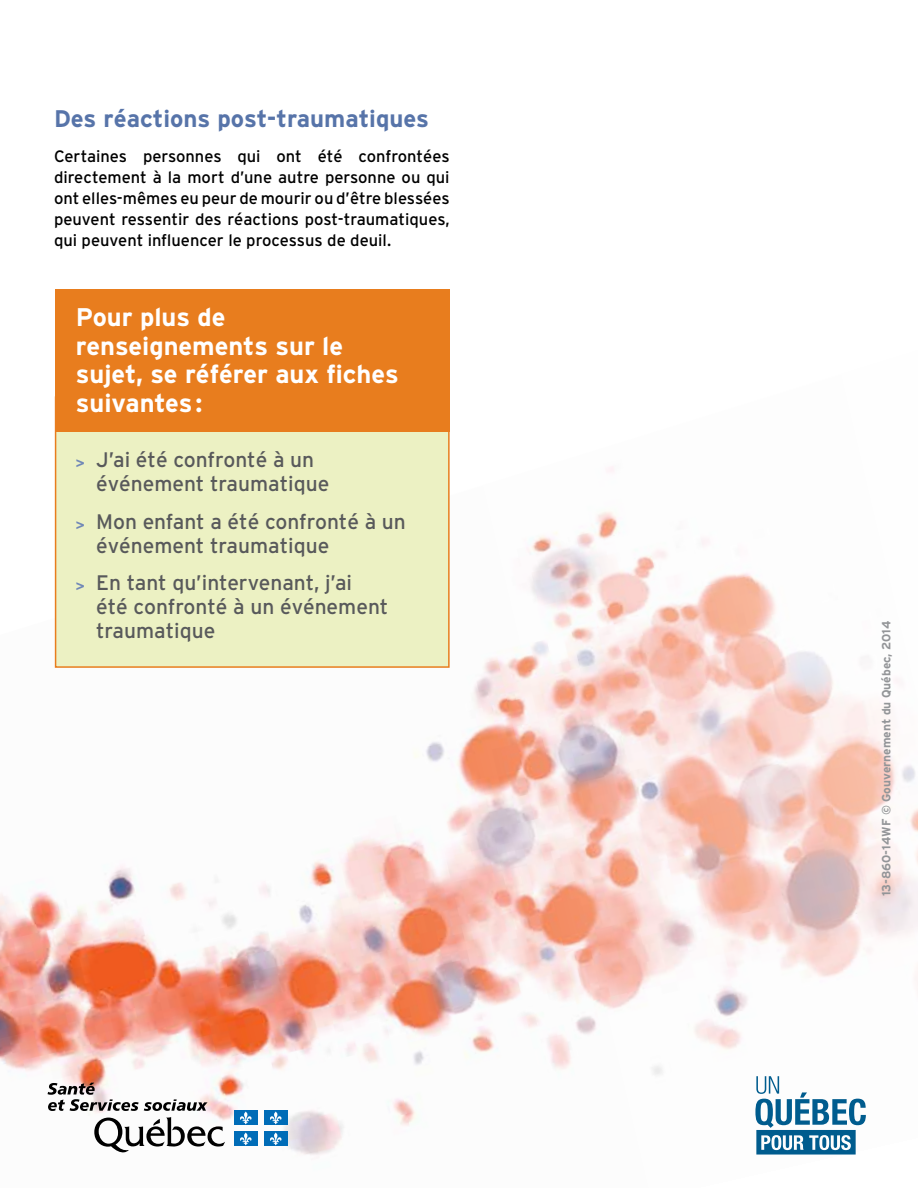
<style>
.page{position:relative;width:918px;height:1188px;background:#fff}
.page>*{position:absolute;margin:0;border:0;box-sizing:border-box;transform-origin:0 0}
.t1{font:700 25.5px/28.5px "Interstate";color:#fff}
.t2{font:700 24px "Interstate";color:#5774a9}
.t3{font:21px/24px "Interstate";color:#58595b}
.t4{font:16.5px/21px "Interstate";color:#000;text-align:justify}
.t5{font:700 12px "Interstate";color:#939598}
.s1{font-family:"Frutiger";font-weight:900;font-size:15px;color:#7188b7}
</style>
<div class="page">
<img style="left:0;top:396px;width:918px;height:759px">
<div style="left:55px;top:396px;width:395px;height:272px;background:#ecf1c3;border:2px solid #e87d1e"></div>
<svg style="left:94px;top:1117px;width:131px;height:36px"></svg>
<svg style="left:48px;top:1083px;width:160px;height:28px"></svg>
<div style="left:234px;top:1111px;width:23px;height:14px;background:#006cb7"></div>
<svg style="left:240px;top:1111px;width:12px;height:13px"></svg>
<div style="left:264px;top:1111px;width:23px;height:14px;background:#006cb7"></div>
<svg style="left:270px;top:1111px;width:12px;height:13px"></svg>
<div style="left:234px;top:1132px;width:23px;height:14px;background:#006cb7"></div>
<svg style="left:240px;top:1132px;width:12px;height:13px"></svg>
<div style="left:264px;top:1132px;width:23px;height:14px;background:#006cb7"></div>
<svg style="left:270px;top:1132px;width:12px;height:13px"></svg>
<svg style="left:755px;top:1076px;width:111px;height:79px"></svg>
<div style="left:55px;top:289px;width:395px;height:143px;background:#e87d1e"></div>
<h2 class="t2" style="left:54px;top:106px;width:377px">Des réactions post-traumatiques</h2>
<p class="t4" style="left:54px;top:145px;width:397px">Certaines personnes qui ont été confrontées directement à la mort d’une autre personne ou qui ont elles-mêmes eu peur de mourir ou d’être blessées peuvent ressentir des réactions post-traumatiques, qui peuvent influencer le processus de deuil.</p>
<h1 class="t1" style="left:76px;top:303px;width:324px">Pour plus de renseignements sur le sujet, se référer aux fiches suivantes:</h1>
<p class="t3" style="left:96px;top:448px;width:235px;text-indent:-20px"><span class="s1">&gt;</span> J’ai été confronté à un événement traumatique</p>
<p class="t3" style="left:96px;top:509px;width:311px;text-indent:-20px"><span class="s1">&gt;</span> Mon enfant a été confronté à un événement traumatique</p>
<p class="t3" style="left:96px;top:571px;width:294px;text-indent:-20px"><span class="s1">&gt;</span> En tant qu’intervenant, j’ai été confronté à un événement traumatique</p>
<p class="t5" style="left:880px;top:896px;width:277px;rotate:-90deg">13-860-14WF © Gouvernement du Québec, 2014</p>
</div>
